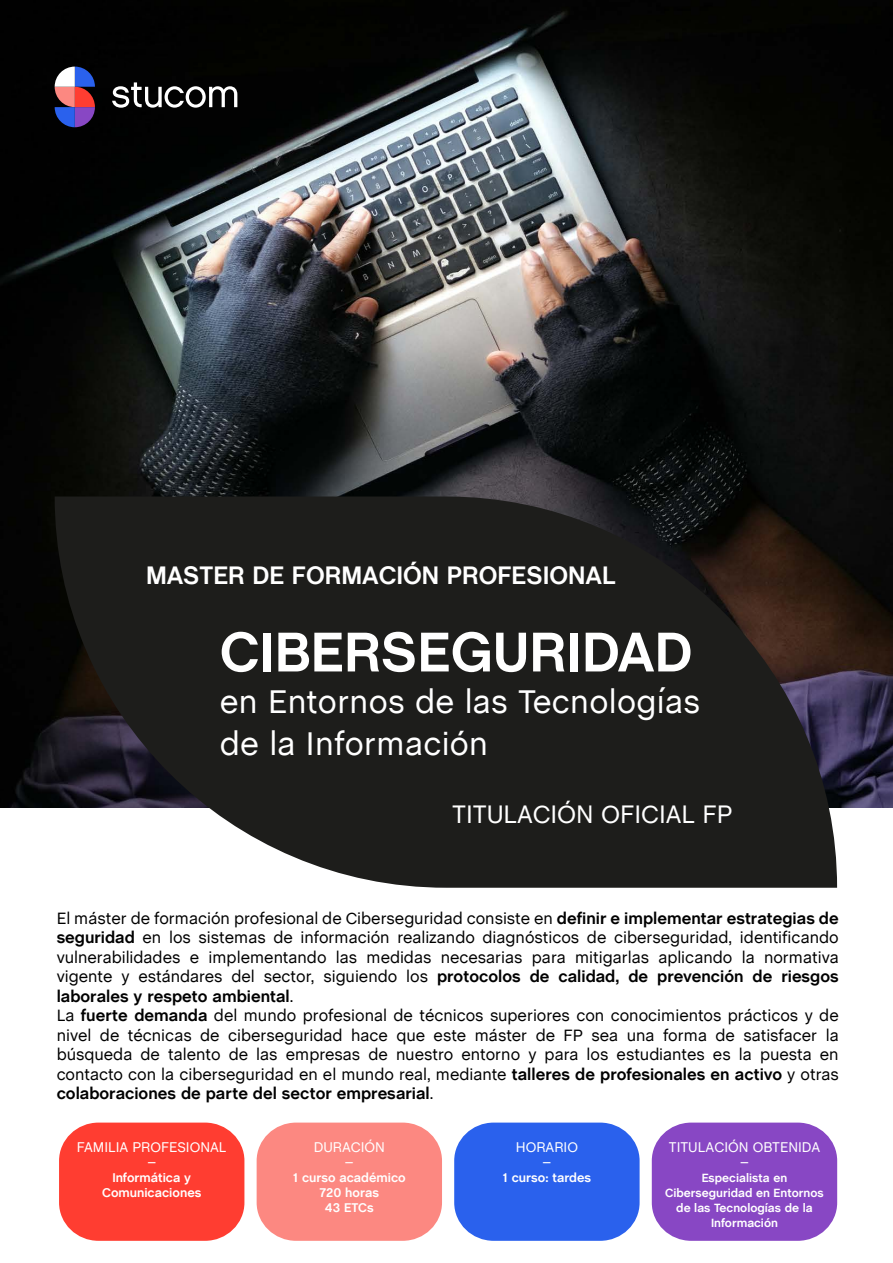
<style>
.page{position:relative;width:893px;height:1263px;background:#fff}
.page>*{position:absolute;margin:0;border:0;box-sizing:border-box;transform-origin:0 0}
.t1{font:700 57px "Chalet";color:#fff}
.t2{font:33px/42px "Chalet";letter-spacing:.01em;color:#fff}
.t3{font:700 25.5px "Chalet";color:#fff}
.t4{font:25.5px "Chalet";color:#fff}
.t5{font:16.5px/19.5px "Chalet";color:#000}
.t6{font:14.25px "Chalet";color:#fff}
.t7{font:700 12.75px/15px "Chalet";color:#fff;text-align:center}
.t8{font:700 12px/15px "Chalet";color:#fff;text-align:center}
.s1{font-weight:700}
</style>
<div class="page">
<img style="left:0;top:0;width:893px;height:807px">
<svg style="left:55px;top:496px;width:782px;height:392px;fill:#1d1d1b"></svg>
<svg style="left:55px;top:67px;width:40px;height:60px"></svg>
<svg style="left:112px;top:82px;width:125px;height:26px"></svg>
<div style="left:652px;top:1122px;width:185px;height:119px;background:#8847c4;border-radius:39px"></div>
<div style="left:454px;top:1122px;width:186px;height:119px;background:#2a61ed;border-radius:39px"></div>
<div style="left:257px;top:1122px;width:185px;height:119px;background:#fc8881;border-radius:39px"></div>
<div style="left:59px;top:1122px;width:185px;height:119px;background:#ff3d31;border-radius:39px"></div>
<h3 class="t3" style="left:146px;top:560px;width:471px">MASTER DE FORMACIÓN PROFESIONAL</h3>
<h1 class="t1" style="left:220px;top:618px;width:474px">CIBERSEGURIDAD</h1>
<h2 class="t2" style="left:220px;top:678px;width:482px">en Entornos de las Tecnologías de la Información</h2>
<h3 class="t4" style="left:452px;top:794px;width:282px">TITULACIÓN OFICIAL FP</h3>
<p class="t5" style="left:57px;top:907px;width:784px">El máster de formación profesional de Ciberseguridad consiste en <span class="s1">definir e implementar estrategias de seguridad</span> en los sistemas de información realizando diagnósticos de ciberseguridad, identificando vulnerabilidades e implementando las medidas necesarias para mitigarlas aplicando la normativa vigente y estándares del sector, siguiendo los <span class="s1">protocolos de calidad, de prevención de riesgos laborales y respeto ambiental</span>.<br>La <span class="s1">fuerte demanda</span> del mundo profesional de técnicos superiores con conocimientos prácticos y de nivel de técnicas de ciberseguridad hace que este máster de FP sea una forma de satisfacer la búsqueda de talento de las empresas de nuestro entorno y para los estudiantes es la puesta en contacto con la ciberseguridad en el mundo real, mediante <span class="s1">talleres de profesionales en activo</span> y otras <span class="s1">colaboraciones de parte del sector empresarial</span>.</p>
<p class="t6" style="left:77px;top:1136px;width:151px">FAMILIA PROFESIONAL</p>
<p class="t6" style="left:148px;top:1145px;width:9px">_</p>
<p class="t7" style="left:102px;top:1171px;width:101px">Informática y<br>Comunicaciones</p>
<p class="t6" style="left:314px;top:1136px;width:73px">DURACIÓN</p>
<p class="t6" style="left:346px;top:1145px;width:9px">_</p>
<p class="t7" style="left:293px;top:1171px;width:114px">1 curso académico<br>720 horas<br>43 ETCs</p>
<p class="t6" style="left:516px;top:1136px;width:64px">HORARIO</p>
<p class="t6" style="left:543px;top:1145px;width:9px">_</p>
<p class="t7" style="left:503px;top:1171px;width:90px">1 curso: tardes</p>
<p class="t6" style="left:669px;top:1136px;width:153px">TITULACIÓN OBTENIDA</p>
<p class="t6" style="left:741px;top:1145px;width:9px">_</p>
<p class="t8" style="left:665px;top:1171px;width:160px">Especialista en<br>Ciberseguridad en Entornos de las Tecnologías de la<br>Información</p>
</div>
